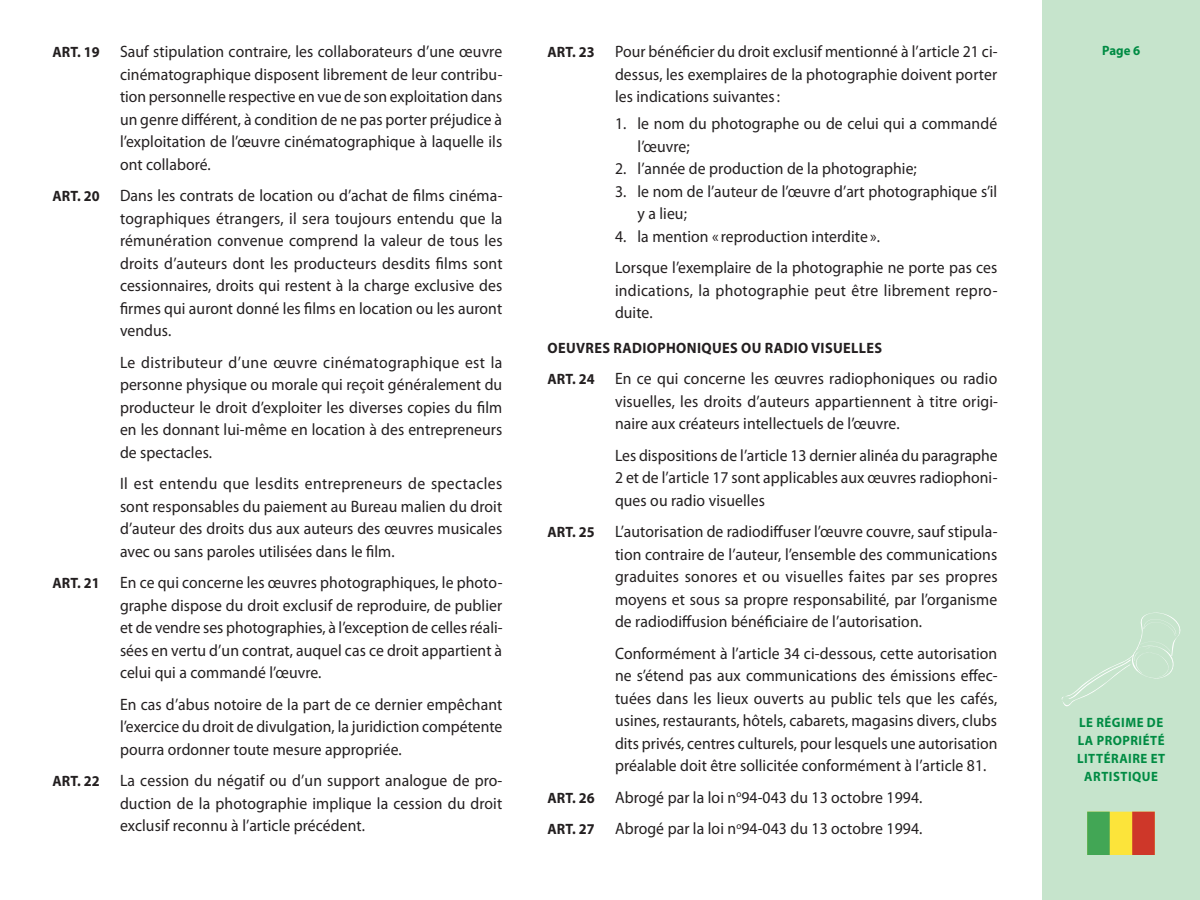
<style>
.page{position:relative;width:1200px;height:900px;background:#fff}
.page>*{position:absolute;margin:0;border:0;box-sizing:border-box;transform-origin:0 0}
.t1{font:16.5px/22.5px "Myriad Pro";letter-spacing:.005em;color:#231f20;text-align:justify;scale:.95 1}
.t2{font:700 15px "Myriad Pro";letter-spacing:.025em;color:#231f20;scale:.95 1}
.t3{font:700 13.5px/18px "Myriad Pro";letter-spacing:.04em;color:#008b43;text-align:center;scale:.95 1}
.s1{font-weight:700;font-size:15px}
</style>
<div class="page">
<div style="left:1042px;top:0;width:158px;height:900px;background:#c6e4cc"></div>
<svg style="left:1087px;top:812px;width:68px;height:43px;background:#ae953d"></svg>
<svg style="left:1062px;top:613px;width:118px;height:93px"></svg>
<p class="t1" style="left:52px;top:41px;width:475px"><span class="s1">ART. 19</span> Sauf stipulation contraire, les collaborateurs d’une œuvre</p>
<p class="t3" style="left:1102px;top:42px;width:42px">Page 6</p>
<p class="t1" style="left:120px;top:63px;width:404px">cinématographique disposent librement de leur contribu&shy;tion personnelle respective en vue de son exploitation dans un genre différent, à condition de ne pas porter préjudice à l’exploitation de l’œuvre cinématographique à laquelle ils ont collaboré.</p>
<p class="t1" style="left:120px;top:185px;width:404px;text-indent:-68px"><span class="s1">ART. 20</span> Dans les contrats de location ou d’achat de films cinéma&shy;tographiques étrangers, il sera toujours entendu que la rémunération convenue comprend la valeur de tous les droits d’auteurs dont les producteurs desdits films sont cessionnaires, droits qui restent à la charge exclusive des firmes qui auront donné les films en location ou les auront vendus.</p>
<p class="t1" style="left:120px;top:351px;width:404px">Le distributeur d’une œuvre cinématographique est la personne physique ou morale qui reçoit généralement du producteur le droit d’exploiter les diverses copies du film en les donnant lui-même en location à des entrepreneurs de spectacles.</p>
<p class="t1" style="left:120px;top:473px;width:404px">Il est entendu que lesdits entrepreneurs de spectacles sont responsables du paiement au Bureau malien du droit d’auteur des droits dus aux auteurs des œuvres musicales avec ou sans paroles utilisées dans le film.</p>
<p class="t1" style="left:120px;top:572px;width:404px;text-indent:-68px"><span class="s1">ART. 21</span> En ce qui concerne les œuvres photographiques, le photo&shy;graphe dispose du droit exclusif de reproduire, de publier et de vendre ses photographies, à l’exception de celles réali&shy;sées en vertu d’un contrat, auquel cas ce droit appartient à celui qui a commandé l’œuvre.</p>
<p class="t1" style="left:120px;top:693px;width:404px">En cas d’abus notoire de la part de ce dernier empêchant l’exercice du droit de divulgation, la juridiction compétente pourra ordonner toute mesure appropriée.</p>
<p class="t1" style="left:120px;top:770px;width:404px;text-indent:-68px"><span class="s1">ART. 22</span> La cession du négatif ou d’un support analogue de pro&shy;duction de la photographie implique la cession du droit exclusif reconnu à l’article précédent.</p>
<p class="t1" style="left:615px;top:41px;width:404px;text-indent:-68px"><span class="s1">ART. 23</span> Pour bénéficier du droit exclusif mentionné à l’article 21 ci&shy;dessus, les exemplaires de la photographie doivent porter les indications suivantes :</p>
<p class="t1" style="left:638px;top:113px;width:380px;text-indent:-22px">1. le nom du photographe ou de celui qui a commandé l’œuvre;</p>
<p class="t1" style="left:615px;top:158px;width:319px">2. l’année de production de la photographie;</p>
<p class="t1" style="left:638px;top:180px;width:380px;text-indent:-22px">3. le nom de l’auteur de l’œuvre d’art photographique s’il y a lieu;</p>
<p class="t1" style="left:615px;top:221px;width:404px;line-height:31.5px">4. la mention « reproduction interdite ».<br>Lorsque l’exemplaire de la photographie ne porte pas ces</p>
<p class="t1" style="left:615px;top:279px;width:404px">indications, la photographie peut être librement repro&shy;duite.</p>
<p class="t2" style="left:548px;top:339px;width:354px">OEUVRES RADIOPHONIQUES OU RADIO VISUELLES</p>
<p class="t1" style="left:615px;top:368px;width:405px;text-indent:-68px"><span class="s1">ART. 24</span> En ce qui concerne les œuvres radiophoniques ou radio visuelles, les droits d’auteurs appartiennent à titre origi&shy;naire aux créateurs intellectuels de l’œuvre.</p>
<p class="t1" style="left:615px;top:444px;width:404px">Les dispositions de l’article 13 dernier alinéa du paragraphe 2 et de l’article 17 sont applicables aux œuvres radiophoni&shy;ques ou radio visuelles</p>
<p class="t1" style="left:615px;top:521px;width:404px;text-indent:-68px"><span class="s1">ART. 25</span> L’autorisation de radiodiffuser l’œuvre couvre, sauf stipula&shy;tion contraire de l’auteur, l’ensemble des communications graduites sonores et ou visuelles faites par ses propres moyens et sous sa propre responsabilité, par l’organisme de radiodiffusion bénéficiaire de l’autorisation.</p>
<p class="t1" style="left:615px;top:642px;width:404px">Conformément à l’article 34 ci-dessous, cette autorisation ne s’étend pas aux communications des émissions effec&shy;tuées dans les lieux ouverts au public tels que les cafés, usines, restaurants, hôtels, cabarets, magasins divers, clubs dits privés, centres culturels, pour lesquels une autorisation préalable doit être sollicitée conformément à l’article 81.</p>
<p class="t1" style="left:548px;top:782px;width:396px;line-height:31.5px"><span class="s1">ART. 26</span> Abrogé par la loi n<sup>o</sup>94-043 du 13 octobre 1994.<br><span class="s1">ART. 27</span> Abrogé par la loi n<sup>o</sup>94-043 du 13 octobre 1994.</p>
<p class="t3" style="left:1077px;top:713px;width:94px">LE RÉGIME DE<br>LA PROPRIÉTÉ<br>LITTÉRAIRE ET<br>ARTISTIQUE</p>
</div>
